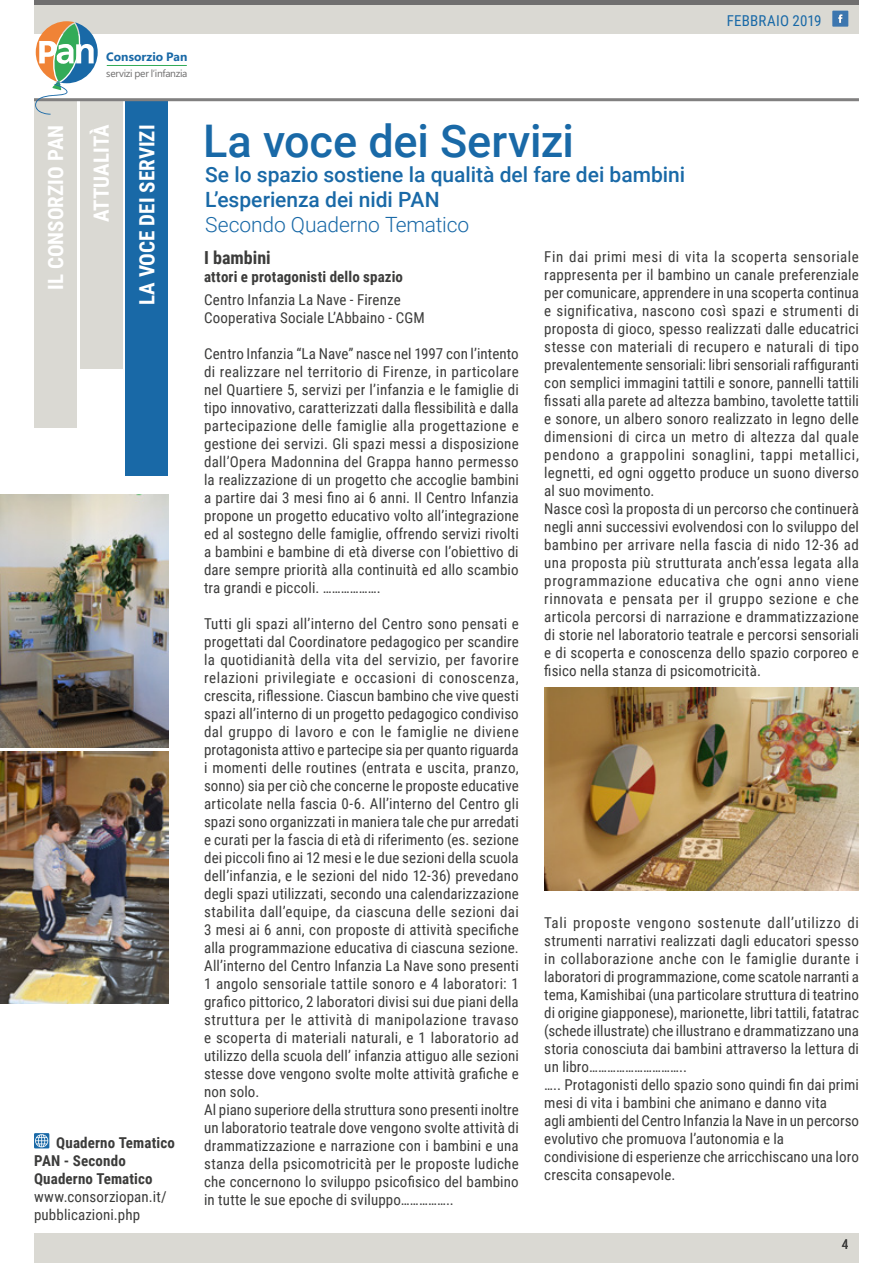
<style>
.page{position:relative;width:893px;height:1263px;background:#fff}
.page>*{position:absolute;margin:0;border:0;box-sizing:border-box;transform-origin:0 0}
.t1{font:500 45px "Roboto";letter-spacing:-.005em;color:#1969a7}
.t2{font:500 21px/25.2px "Roboto";color:#1969a7}
.t3{font:700 21px/45.8px "Roboto Condensed";color:#fff;text-align:right}
.t4{font:300 21px "Roboto";letter-spacing:-.005em;color:#1969a7}
.t5{font:700 18px "Roboto Condensed";color:#3c3c3b}
.t6{font:15px/18px "Roboto Condensed";letter-spacing:.01em;color:#3c3c3b}
.t7{font:700 15px/18px "Roboto Condensed";letter-spacing:.01em;color:#3c3c3b}
.t8{font:15px "Roboto Condensed";letter-spacing:.01em;color:#1969a7}
.t9{font:13.5px "Roboto Condensed";color:#3c3c3b}
.t10{font:700 12.15px "Segoe WP";color:#1969a7}
.t11{font:10.2px "Segoe WP";letter-spacing:-.03em;color:#706f6f}
</style>
<div class="page">
<div style="left:34px;top:0;width:825px;height:34px;background:#dad9d3"></div>
<hr style="left:34px;top:0;width:825px;height:4px;background:#706f6f">
<div style="left:832px;top:11px;width:16px;height:16px;background:#3c76af"></div>
<svg style="left:838px;top:14px;width:5px;height:9px"></svg>
<div style="left:34px;top:101px;width:43px;height:327px;background:#dad9d3"></div>
<div style="left:80px;top:101px;width:42px;height:268px;background:#dad9d3"></div>
<div style="left:125px;top:101px;width:43px;height:374px;background:#1969a7"></div>
<div style="left:34px;top:1233px;width:825px;height:30px;background:#dad9d3"></div>
<hr style="left:34px;top:98px;width:825px;height:3px;background:#818080">
<hr style="left:107px;top:65px;width:80px;height:1px;background:#33ab58">
<svg style="left:35px;top:21px;width:63px;height:94px"></svg>
<svg style="left:34px;top:1133px;width:15px;height:15px"></svg>
<svg style="left:35px;top:1134px;width:13px;height:13px"></svg>
<img style="left:544px;top:687px;width:315px;height:203px">
<img style="left:0;top:495px;width:168px;height:252px">
<img style="left:0;top:751px;width:168px;height:252px">
<p class="t10" style="left:106px;top:48px;width:83px">Consorzio Pan</p>
<p class="t11" style="left:106px;top:66px;width:83px">servizi per l’infanzia</p>
<p class="t8" style="left:727px;top:10px;width:96px">FEBBRAIO 2019</p>
<h2 class="t3" style="left:32px;top:305px;width:182px;rotate:-90deg">IL CONSORZIO PAN<br>ATTUALITÀ<br>LA VOCE DEI SERVIZI</h2>
<p class="t7" style="left:34px;top:1133px;width:142px;text-indent:22px">Quaderno Tematico<br>PAN - Secondo<br>Quaderno Tematico</p>
<p class="t6" style="left:34px;top:1187px;width:134px">www.consorziopan.it/ pubblicazioni.php</p>
<h1 class="t1" style="left:203px;top:110px;width:372px">La voce dei Servizi</h1>
<h2 class="t2" style="left:205px;top:161px;width:481px">Se lo spazio sostiene la qualità del fare dei bambini<br>L’esperienza dei nidi PAN</h2>
<h2 class="t4" style="left:205px;top:210px;width:266px">Secondo Quaderno Tematico</h2>
<p class="t5" style="left:204px;top:245px;width:68px">I bambini</p>
<p class="t7" style="left:204px;top:267px;width:200px">attori e protagonisti dello spazio</p>
<p class="t6" style="left:204px;top:290px;width:222px">Centro Infanzia La Nave - Firenze<br>Cooperativa Sociale L’Abbaino - CGM</p>
<p class="t6" style="left:204px;top:344px;width:316px;text-align:justify">Centro Infanzia “La Nave” nasce nel 1997 con l’intento di realizzare nel territorio di Firenze, in particolare nel Quartiere 5, servizi per l’infanzia e le famiglie di tipo innovativo, caratterizzati dalla flessibilità e dalla partecipazione delle famiglie alla progettazione e gestione dei servizi. Gli spazi messi a disposizione dall’Opera Madonnina del Grappa hanno permesso la realizzazione di un progetto che accoglie bambini a partire dai 3 mesi fino ai 6 anni. Il Centro Infanzia propone un progetto educativo volto all’integrazione ed al sostegno delle famiglie, offrendo servizi rivolti a bambini e bambine di età diverse con l’obiettivo di dare sempre priorità alla continuità ed allo scambio tra grandi e piccoli. ……………….</p>
<p class="t6" style="left:204px;top:614px;width:316px">Tutti gli spazi all’interno del Centro sono pensati e progettati dal Coordinatore pedagogico per scandire la quotidianità della vita del servizio, per favorire relazioni privilegiate e occasioni di conoscenza, crescita, riflessione. Ciascun bambino che vive questi spazi all’interno di un progetto pedagogico condiviso dal gruppo di lavoro e con le famiglie ne diviene protagonista attivo e partecipe sia per quanto riguarda i momenti delle routines (entrata e uscita, pranzo, sonno) sia per ciò che concerne le proposte educative articolate nella fascia 0-6. All’interno del Centro gli spazi sono organizzati in maniera tale che pur arredati e curati per la fascia di età di riferimento (es. sezione dei piccoli fino ai 12 mesi e le due sezioni della scuola dell’infanzia, e le sezioni del nido 12-36) prevedano degli spazi utilizzati, secondo una calendarizzazione stabilita dall’equipe, da ciascuna delle sezioni dai 3 mesi ai 6 anni, con proposte di attività specifiche alla programmazione educativa di ciascuna sezione.<br>All’interno del Centro Infanzia La Nave sono presenti 1 angolo sensoriale tattile sonoro e 4 laboratori: 1 grafico pittorico, 2 laboratori divisi sui due piani della struttura per le attività di manipolazione travaso e scoperta di materiali naturali, e 1 laboratorio ad utilizzo della scuola dell’ infanzia attiguo alle sezioni stesse dove vengono svolte molte attività grafiche e non solo.<br>Al piano superiore della struttura sono presenti inoltre un laboratorio teatrale dove vengono svolte attività di drammatizzazione e narrazione con i bambini e una stanza della psicomotricità per le proposte ludiche che concernono lo sviluppo psicofisico del bambino in tutte le sue epoche di sviluppo……………..</p>
<p class="t6" style="left:544px;top:247px;width:316px">Fin dai primi mesi di vita la scoperta sensoriale rappresenta per il bambino un canale preferenziale per comunicare, apprendere in una scoperta continua e significativa, nascono così spazi e strumenti di proposta di gioco, spesso realizzati dalle educatrici stesse con materiali di recupero e naturali di tipo prevalentemente sensoriali: libri sensoriali raffiguranti con semplici immagini tattili e sonore, pannelli tattili fissati alla parete ad altezza bambino, tavolette tattili e sonore, un albero sonoro realizzato in legno delle dimensioni di circa un metro di altezza dal quale pendono a grappolini sonaglini, tappi metallici, legnetti, ed ogni oggetto produce un suono diverso al suo movimento.<br>Nasce così la proposta di un percorso che continuerà negli anni successivi evolvendosi con lo sviluppo del bambino per arrivare nella fascia di nido 12-36 ad una proposta più strutturata anch’essa legata alla programmazione educativa che ogni anno viene rinnovata e pensata per il gruppo sezione e che articola percorsi di narrazione e drammatizzazione di storie nel laboratorio teatrale e percorsi sensoriali e di scoperta e conoscenza dello spazio corporeo e fisico nella stanza di psicomotricità.</p>
<p class="t6" style="left:544px;top:913px;width:316px">Tali proposte vengono sostenute dall’utilizzo di strumenti narrativi realizzati dagli educatori spesso in collaborazione anche con le famiglie durante i laboratori di programmazione, come scatole narranti a tema, Kamishibai (una particolare struttura di teatrino di origine giapponese), marionette, libri tattili, fatatrac (schede illustrate) che illustrano e drammatizzano una storia conosciuta dai bambini attraverso la lettura di un libro…………………………..<br>….. Protagonisti dello spazio sono quindi fin dai primi mesi di vita i bambini che animano e danno vita<br>agli ambienti del Centro Infanzia la Nave in un percorso evolutivo che promuova l’autonomia e la condivisione di esperienze che arricchiscano una loro crescita consapevole.</p>
<p class="t9" style="left:842px;top:1234px;width:8px">4</p>
</div>
